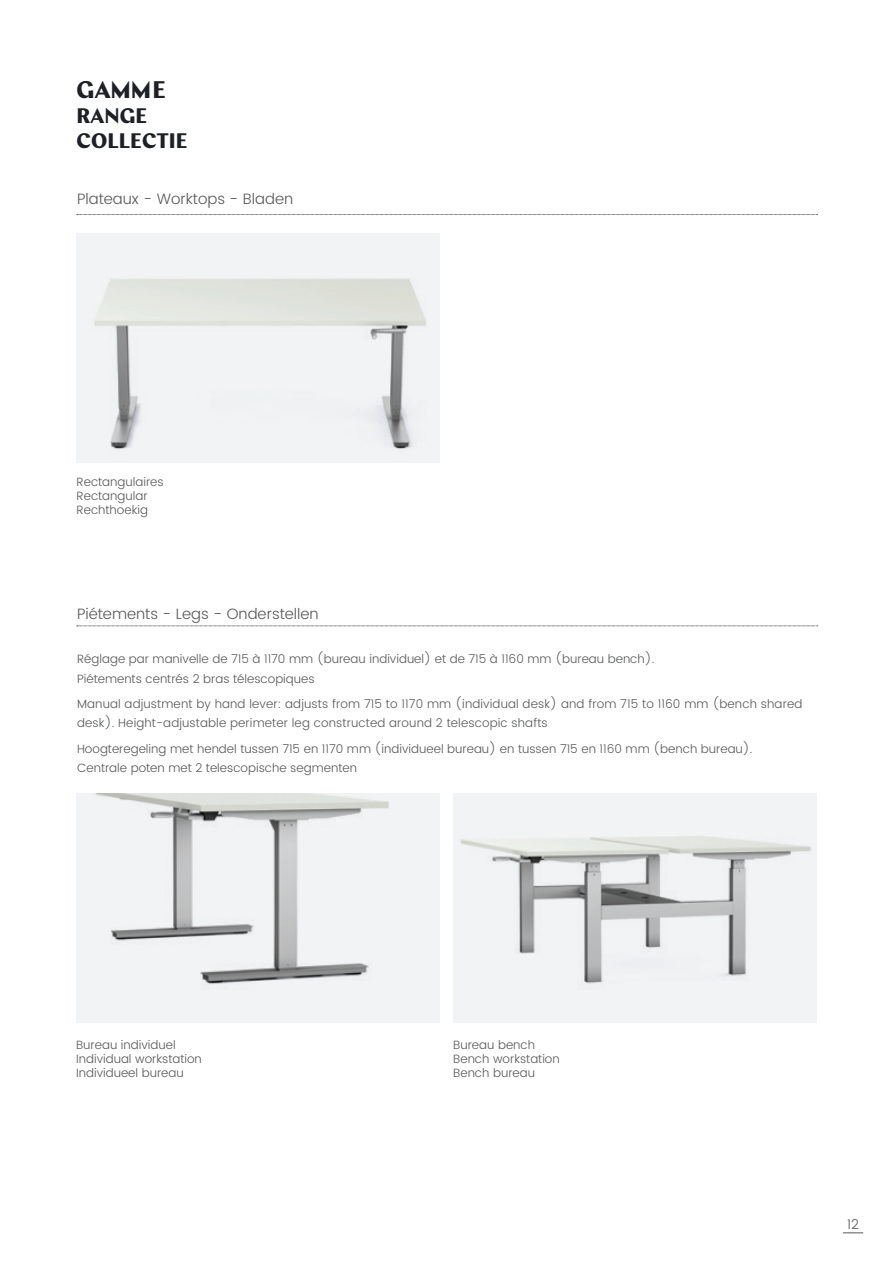
<style>
.page{position:relative;width:893px;height:1263px;background:#fff}
.page>*{position:absolute;margin:0;border:0;box-sizing:border-box;transform-origin:0 0}
.t1{font:700 24px "Chap";color:#1d2025}
.t2{font:700 21px "Chap";color:#1d2025}
.t3{font:300 15px "Poppins";color:#57585a}
.t4{font:300 13.5px "Poppins";color:#57585a}
.t5{font:300 12px/19.2px "Poppins";color:#57585a}
</style>
<div class="page">
<svg style="left:843px;top:1232px;width:20px;height:1px"></svg>
<img style="left:76px;top:793px;width:364px;height:230px">
<img style="left:77px;top:234px;width:363px;height:229px">
<img style="left:453px;top:793px;width:364px;height:230px">
<svg style="left:77px;top:214px;width:741px;height:1px"></svg>
<svg style="left:77px;top:626px;width:741px;height:1px"></svg>
<p class="t1" style="left:77px;top:74px;width:91px">GAMME</p>
<p class="t2" style="left:77px;top:102px;width:72px">RANGE</p>
<p class="t2" style="left:77px;top:127px;width:113px">COLLECTIE</p>
<p class="t3" style="left:77px;top:188px;width:218px">Plateaux - Worktops - Bladen</p>
<p class="t5" style="left:77px;top:472px;width:89px">Rectangulaires</p>
<p class="t5" style="left:77px;top:487px;width:73px">Rectangular</p>
<p class="t5" style="left:77px;top:501px;width:73px">Rechthoekig</p>
<p class="t3" style="left:77px;top:603px;width:243px">Piétements - Legs - Onderstellen</p>
<p class="t5" style="left:77px;top:650px;width:579px">Réglage par manivelle de 715 à 1170 mm (bureau individuel) et de 715 à 1160 mm (bureau bench).<br>Piétements centrés 2 bras télescopiques</p>
<p class="t5" style="left:77px;top:695px;width:727px">Manual adjustment by hand lever: adjusts from 715 to 1170 mm (individual desk) and from 715 to 1160 mm (bench shared desk). Height-adjustable perimeter leg constructed around 2 telescopic shafts</p>
<p class="t5" style="left:77px;top:739px;width:677px">Hoogteregeling met hendel tussen 715 en 1170 mm (individueel bureau) en tussen 715 en 1160 mm (bench bureau).<br>Centrale poten met 2 telescopische segmenten</p>
<p class="t5" style="left:76px;top:1035px;width:101px">Bureau individuel</p>
<p class="t5" style="left:76px;top:1050px;width:127px">Individual workstation</p>
<p class="t5" style="left:76px;top:1064px;width:109px">Individueel bureau</p>
<p class="t5" style="left:453px;top:1035px;width:83px">Bureau bench</p>
<p class="t5" style="left:453px;top:1050px;width:108px">Bench workstation</p>
<p class="t5" style="left:453px;top:1064px;width:83px">Bench bureau</p>
<p class="t4" style="left:847px;top:1214px;width:13px">12</p>
</div>
